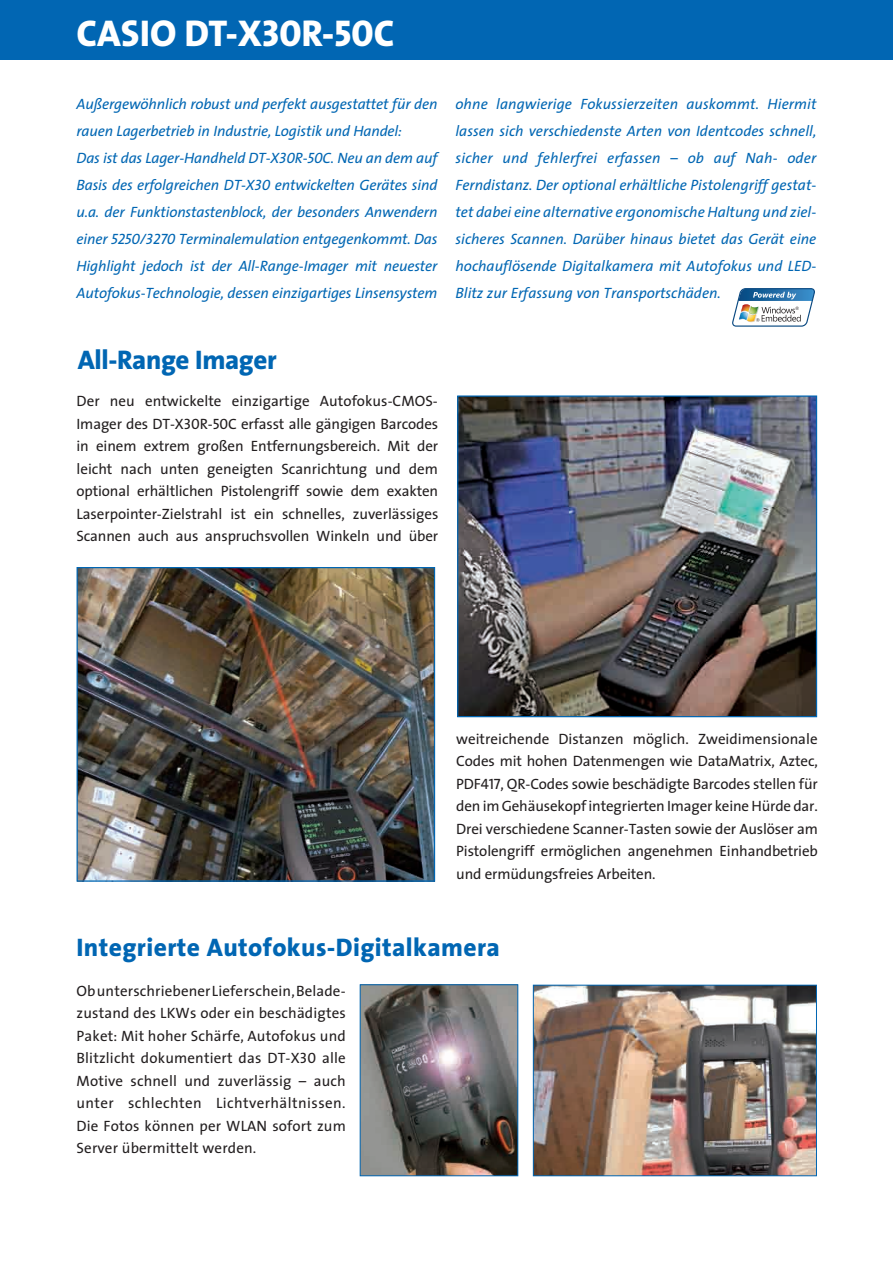
<style>
.page{position:relative;width:893px;height:1263px;background:#fff}
.page>*{position:absolute;margin:0;border:0;box-sizing:border-box;transform-origin:0 0}
.t1{font:800 37.5px "The Sans";color:#fff}
.t2{font:800 27px "The Sans";letter-spacing:-.015em;color:#0166b3}
.t3{font:800 25.5px "The Sans";letter-spacing:.015em;color:#0166b3}
.t4{font:15px/22.5px "The Sans";letter-spacing:-.01em;color:#231f20;text-align:justify}
.t5{font:italic 15px/27px "The Sans";letter-spacing:-.01em;color:#0166b3}
.s1{font-family:"The Sans Extra Bold Caps";font-weight:400}
.s2{font-family:"The Sans Caps"}
</style>
<div class="page">
<img style="left:79px;top:569px;width:354px;height:311px">
<div style="left:77px;top:567px;width:358px;height:315px;border:1px solid #0166b3"></div>
<div style="left:0;top:0;width:893px;height:60px;background:#0166b3"></div>
<img style="left:535px;top:987px;width:280px;height:187px">
<div style="left:533px;top:985px;width:284px;height:191px;border:1px solid #0166b3"></div>
<img style="left:362px;top:986px;width:154px;height:188px">
<div style="left:360px;top:984px;width:158px;height:192px;border:1px solid #0166b3"></div>
<svg style="left:732px;top:288px;width:83px;height:39px"></svg>
<img style="left:459px;top:397px;width:356px;height:318px">
<div style="left:457px;top:395px;width:360px;height:322px;border:1px solid #0166b3"></div>
<h1 class="t1" style="left:77px;top:2px;width:319px">CASIO DT-X<span class="s1">30</span>R-<span class="s1">50C</span></h1>
<p class="t5" style="left:77px;top:90px;width:362px">Außergewöhnlich robust und perfekt ausgestattet für den rauen Lagerbetrieb in Industrie, Logistik und Handel:<br>Das ist das Lager-Handheld DT-X<span class="s2">30</span>R-<span class="s2">50</span>C. Neu an dem auf Basis des erfolgreichen DT-X<span class="s2">30</span> entwickelten Gerätes sind u.a. der Funktionstastenblock, der besonders Anwendern einer <span class="s2">5250/3270</span> Terminalemulation entgegenkommt. Das Highlight jedoch ist der All-Range-Imager mit neuester Autofokus-Technologie, dessen einzigartiges Linsensystem</p>
<p class="t5" style="left:455px;top:90px;width:363px;text-align:justify">ohne langwierige Fokussierzeiten auskommt. Hiermit lassen sich verschiedenste Arten von Identcodes schnell, sicher und fehlerfrei erfassen – ob auf Nah- oder Ferndistanz. Der optional erhältliche Pistolengriff gestat&shy;tet dabei eine alternative ergonomische Haltung und ziel&shy;sicheres Scannen. Darüber hinaus bietet das Gerät eine hochauflösende Digitalkamera mit Autofokus und LED-Blitz zur Erfassung von Transportschäden.</p>
<h2 class="t2" style="left:78px;top:337px;width:200px">All-Range Imager</h2>
<p class="t4" style="left:77px;top:390px;width:363px">Der neu entwickelte einzigartige Autofokus-CMOS-Imager des DT-X<span class="s2">30</span>R-<span class="s2">50</span>C erfasst alle gängigen Barcodes in einem extrem großen Entfernungsbereich. Mit der leicht nach unten geneigten Scanrichtung und dem optional erhältlichen Pistolengriff sowie dem exakten Laserpointer-Zielstrahl ist ein schnelles, zuverlässiges Scannen auch aus anspruchsvollen Winkeln und über</p>
<p class="t4" style="left:456px;top:727px;width:363px">weitreichende Distanzen möglich. Zweidimensionale Codes mit hohen Datenmengen wie DataMatrix, Aztec, PDF<span class="s2">417</span>, QR-Codes sowie beschädigte Barcodes stellen für den im Gehäusekopf integrierten Imager keine Hürde dar.<br>Drei verschiedene Scanner-Tasten sowie der Auslöser am Pistolengriff ermöglichen angenehmen Einhandbetrieb und ermüdungsfreies Arbeiten.</p>
<h3 class="t3" style="left:77px;top:926px;width:425px">Integrierte Autofokus-Digitalkamera</h3>
<p class="t4" style="left:77px;top:979px;width:271px">Ob unterschriebener Lieferschein, Belade&shy;zustand des LKWs oder ein beschädigtes Paket: Mit hoher Schärfe, Autofokus und Blitzlicht dokumentiert das DT-X<span class="s2">30</span> alle Motive schnell und zuverlässig – auch unter schlechten Lichtverhältnissen.<br>Die Fotos können per WLAN sofort zum Server übermittelt werden.</p>
</div>
